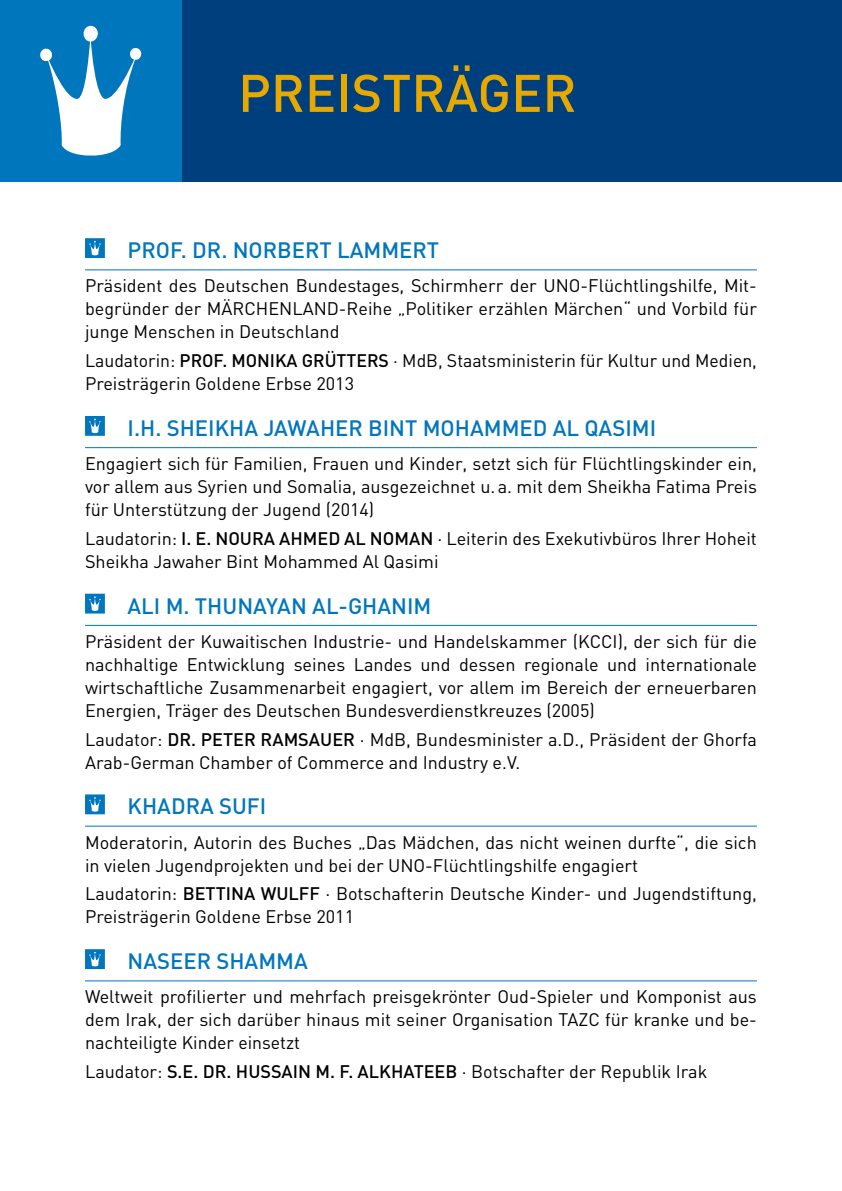
<style>
.page{position:relative;width:842px;height:1191px;background:#fff}
.page>*{position:absolute;margin:0;border:0;box-sizing:border-box;transform-origin:0 0}
.t1{font:500 52px "DIN";color:#e7a800}
.t2{font:500 22px "DIN";color:#0076bd}
.t3{font:18px/23px "DIN";color:#000}
.t4{font:500 18px "DIN";color:#000}
.s1{font-weight:500}
.s2{font-weight:400}
</style>
<div class="page">
<div style="left:0;top:0;width:842px;height:181px;background:#003f7d"></div>
<div style="left:0;top:0;width:181px;height:181px;background:#0076bd"></div>
<svg style="left:40px;top:26px;width:102px;height:130px"></svg>
<hr style="left:85px;top:269px;width:672px;height:1px;background:#0076bd">
<hr style="left:85px;top:447px;width:672px;height:1px;background:#0076bd">
<hr style="left:85px;top:625px;width:672px;height:1px;background:#0076bd">
<hr style="left:85px;top:825px;width:672px;height:1px;background:#0076bd">
<hr style="left:85px;top:980px;width:672px;height:1px;background:#0076bd">
<svg style="left:85px;top:238px;width:20px;height:20px"></svg>
<svg style="left:85px;top:416px;width:20px;height:20px"></svg>
<svg style="left:85px;top:593px;width:20px;height:20px"></svg>
<svg style="left:85px;top:794px;width:20px;height:20px"></svg>
<svg style="left:85px;top:949px;width:20px;height:20px"></svg>
<h1 class="t1" style="left:238px;top:58px;width:333px">PREISTRÄGER</h1>
<p class="t2" style="left:128px;top:235px;width:313px">PROF. DR. NORBERT LAMMERT</p>
<p class="t3" style="left:85px;top:274px;width:673px">Präsident des Deutschen Bundestages, Schirmherr der UNO-Flüchtlingshilfe, Mit&shy;begründer der Märchenland</p>
<p class="t3" style="left:85px;top:297px;width:673px;text-indent:254px">-Reihe „Politiker erzählen Märchen“ und Vorbild für junge Menschen in Deutschland</p>
<p class="t3" style="left:85px;top:348px;width:673px">Laudatorin: <span class="s1">PROF. MON IKA GRÜTTERS</span> · MdB, Staatsministerin für Kultur und Medien,<br>Preisträgerin Goldene Erbse 2013</p>
<p class="t2" style="left:128px;top:413px;width:530px">I.H. SHEIKHA JAWAHER BINT MOHAMMED AL QASIMI</p>
<p class="t3" style="left:85px;top:451px;width:673px;text-align:justify">Engagiert sich für Familien, Frauen und Kinder, setzt sich für Flüchtlingskinder ein, vor allem aus Syrien und Somalia, ausgezeichnet u.a. mit dem Sheikha Fatima Preis für Unterstützung der Jugend (2014)</p>
<p class="t3" style="left:85px;top:526px;width:673px">Laudatorin: <span class="s1">I. E. NOURA AH MED AL NOMAN</span> ∧ Leiterin des Exekutivbüros Ihrer Hoheit<br>Sheikha Jawaher Bint Mohammed Al Qasimi</p>
<p class="t2" style="left:105px;top:591px;width:272px">ALI M. TH UNAYAN AL-GHAN</p>
<p class="t2" style="left:407px;top:591px;width:26px">IM</p>
<p class="t3" style="left:85px;top:629px;width:673px;text-align:justify">Präsident der Kuwaitischen Industrie- und Handelskammer (KCCI), der sich für die nachhaltige Entwicklung seines Landes und dessen regionale und internationale wirtschaftliche Zusammenarbeit engagiert, vor allem im Bereich der erneuerbaren Energien, Träger des Deutschen Bundesverdienstkreuzes (2005)</p>
<p class="t3" style="left:85px;top:727px;width:673px">Laudator: <span class="s1">DR. PETER RAMSAUER</span> ∧ MdB, Bundesminister a.D., Präsident der Ghorfa<br>Arab-German Chamber of Commerce and Industry e.V.</p>
<p class="t2" style="left:128px;top:791px;width:30px">KHADRA</p>
<p class="t2" style="left:219px;top:791px;width:49px">SUFI</p>
<p class="t3" style="left:85px;top:830px;width:673px">Moderatorin, Autorin des Buches „Das Mädchen, das nicht weinen durfte“, die sich in vielen Jugendprojekten und bei der UNO-Flüchtlingshilfe engagiert</p>
<p class="t3" style="left:85px;top:881px;width:119px">Laudatorin: <span class="s1">BETTI</span></p>
<p class="t3" style="left:85px;top:881px;width:673px;text-indent:146px"><span class="s1">NA WU LFF</span> ∧ Botschafterin Deutsche Kinder- und Jugendstiftung,<br>Preisträgerin Goldene Erbse 2011</p>
<p class="t2" style="left:105px;top:946px;width:15px">NA</p>
<p class="t2" style="left:157px;top:946px;width:152px">SEER SHAMMA</p>
<p class="t3" style="left:85px;top:984px;width:673px;text-align:justify">Weltweit profilierter und mehrfach preisgekrönter Oud-Spieler und Komponist aus dem Irak, der sich darüber hinaus mit seiner Organisation TAZC für kranke und be&shy;nachteiligte Kinder einsetzt</p>
<p class="t4" style="left:85px;top:1059px;width:163px"><span class="s2">Laudator:</span> S.E. DR. HUSS</p>
<p class="t4" style="left:282px;top:1059px;width:144px">AI N M. F. ALKHATEEB</p>
<p class="t3" style="left:462px;top:1059px;width:247px">∧ Botschafter der Republik Irak</p>
</div>
